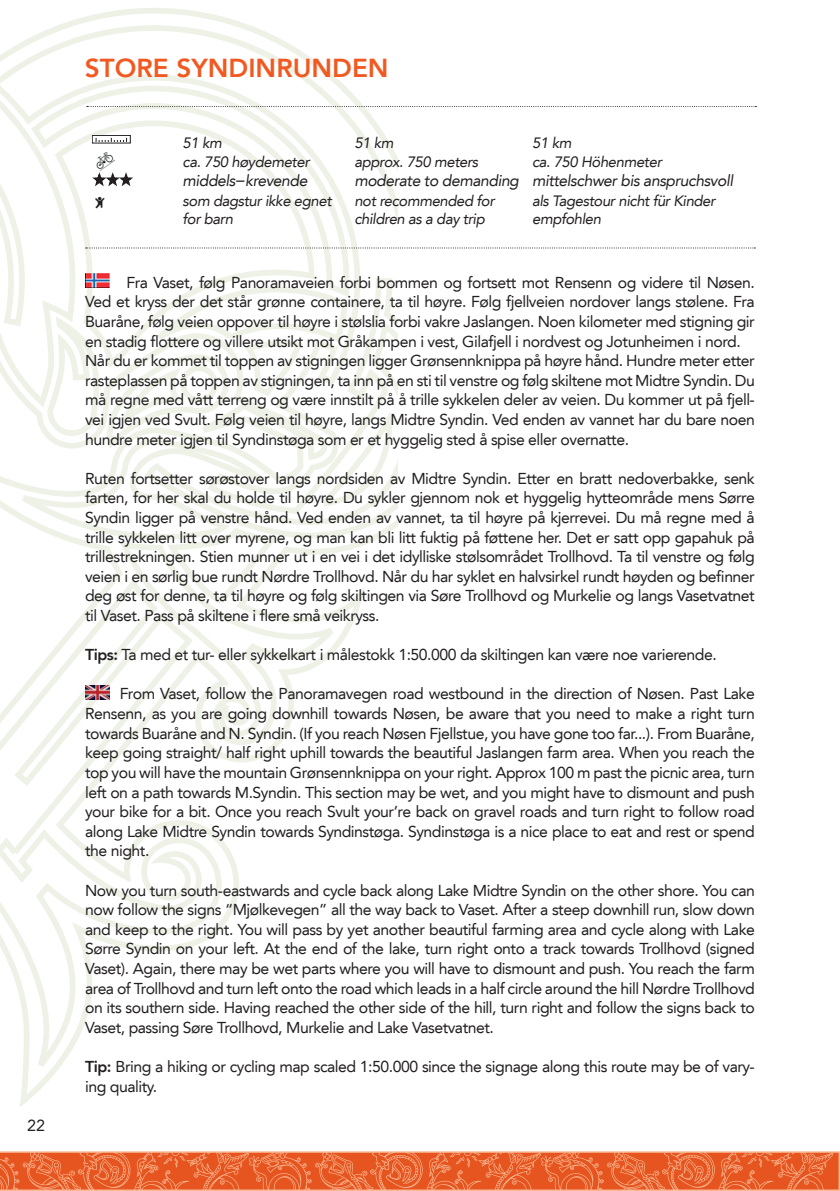
<style>
.page{position:relative;width:840px;height:1191px;background:#fff}
.page>*{position:absolute;margin:0;border:0;box-sizing:border-box;transform-origin:0 0}
.t1{font:800 26px "Avenir LT";color:#f15921}
.t2{font:16px "Avenir LT";color:#231f20}
.t3{font:15.8px/19.6px "Avenir LT";letter-spacing:-.03em;color:#231f20;text-align:justify}
.t4{font:italic 15.8px "Avenir LT";letter-spacing:-.03em;color:#231f20}
.t5{font:italic 15px/18px "Avenir LT";letter-spacing:-.03em;color:#231f20}
.s1{font-style:normal}
.s2{font-weight:800}
</style>
<div class="page">
<svg style="left:0;top:8px;width:397px;height:1099px"></svg>
<svg style="left:0;top:1151px;width:839px;height:40px;background:#ea6d3c"></svg>
<img style="left:85px;top:273px;width:24px;height:15px">
<img style="left:85px;top:685px;width:24px;height:14px">
<svg style="left:87px;top:106px;width:669px;height:1px"></svg>
<svg style="left:86px;top:247px;width:669px;height:1px"></svg>
<svg style="left:94px;top:137px;width:35px;height:4px"></svg>
<div style="left:92px;top:135px;width:39px;height:8px;border:1px solid #231f20"></div>
<svg style="left:95px;top:138px;width:32px;height:4px"></svg>
<svg style="left:89px;top:173px;width:47px;height:16px"></svg>
<img style="left:93px;top:149px;width:23px;height:22px">
<svg style="left:95px;top:197px;width:10px;height:11px"></svg>
<p class="t2" style="left:27px;top:1116px;width:19px">22</p>
<h1 class="t1" style="left:85px;top:53px;width:305px">STORE SYNDINRUNDEN</h1>
<p class="t5" style="left:182px;top:133px;width:41px">51 km</p>
<p class="t5" style="left:354px;top:133px;width:41px">51 km</p>
<p class="t5" style="left:532px;top:133px;width:41px">51 km</p>
<p class="t5" style="left:182px;top:153px;width:128px">ca. 750 høydemeter</p>
<p class="t5" style="left:354px;top:153px;width:125px">approx. 750 meters</p>
<p class="t5" style="left:532px;top:153px;width:131px">ca. 750 Höhenmeter</p>
<p class="t4" style="left:182px;top:172px;width:126px">middels<span class="s1">−</span>krevende</p>
<p class="t4" style="left:354px;top:172px;width:380px">moderate to demanding mittelschwer bis anspruchsvoll</p>
<p class="t5" style="left:182px;top:192px;width:150px">som dagstur ikke egnet for barn</p>
<p class="t5" style="left:354px;top:192px;width:142px">not recommended for children as a day trip</p>
<p class="t5" style="left:532px;top:192px;width:185px">als Tagestour nicht für Kinder empfohlen</p>
<p class="t3" style="left:85px;top:272px;width:670px;text-align:left;text-indent:41px">Fra Vaset, følg Panoramaveien forbi bommen og fortsett mot Rensenn og videre til Nøsen.<br>Ved et kryss der det står grønne containere, ta til høyre. Følg fjellveien nordover langs stølene. Fra Buaråne, følg veien oppover til høyre i stølslia forbi vakre Jaslangen. Noen kilometer med stigning gir en stadig flottere og villere utsikt mot Gråkampen i vest, Gilafjell i nordvest og Jotunheimen i nord.<br>Når du er kommet til toppen av stigningen ligger Grønsennknippa på høyre hånd. Hundre meter etter rasteplassen på toppen av stigningen, ta inn på en sti til venstre og følg skiltene mot Midtre Syndin. Du må regne med vått terreng og være innstilt på å trille sykkelen deler av veien. Du kommer ut på fjell&shy;vei igjen ved Svult. Følg veien til høyre, langs Midtre Syndin. Ved enden av vannet har du bare noen hundre meter igjen til Syndinstøga som er et hyggelig sted å spise eller overnatte.</p>
<p class="t3" style="left:85px;top:468px;width:671px">Ruten fortsetter sørøstover langs nordsiden av Midtre Syndin. Etter en bratt nedoverbakke, senk farten, for her skal du holde til høyre. Du sykler gjennom nok et hyggelig hytteområde mens Sørre Syndin ligger på venstre hånd. Ved enden av vannet, ta til høyre på kjerrevei. Du må regne med å trille sykkelen litt over myrene, og man kan bli litt fuktig på føttene her. Det er satt opp gapahuk på trillestrekningen. Stien munner ut i en vei i det idylliske stølsområdet Trollhovd. Ta til venstre og følg veien i en sørlig bue rundt Nørdre Trollhovd. Når du har syklet en halvsirkel rundt høyden og befinner deg øst for denne, ta til høyre og følg skiltingen via Søre Trollhovd og Murkelie og langs Vasetvatnet til Vaset. Pass på skiltene i flere små veikryss.</p>
<p class="t3" style="left:85px;top:645px;width:632px"><span class="s2">Tips:</span> Ta med et tur- eller sykkelkart i målestokk 1:50.000 da skiltingen kan være noe varierende.</p>
<p class="t3" style="left:85px;top:684px;width:671px;text-indent:35px">From Vaset, follow the Panoramavegen road westbound in the direction of Nøsen. Past Lake Rensenn, as you are going downhill towards Nøsen, be aware that you need to make a right turn towards Buaråne and N. Syndin. (If you reach Nøsen Fjellstue, you have gone too far...). From Buaråne, keep going straight/ half right uphill towards the beautiful Jaslangen farm area. When you reach the top you will have the mountain Grønsennknippa on your right. Approx 100 m past the picnic area, turn left on a path towards M.Syndin. This section may be wet, and you might have to dismount and push your bike for a bit. Once you reach Svult your’re back on gravel roads and turn right to follow road along Lake Midtre Syndin towards Syndinstøga. Syndinstøga is a nice place to eat and rest or spend the night.</p>
<p class="t3" style="left:85px;top:880px;width:671px">Now you turn south-eastwards and cycle back along Lake Midtre Syndin on the other shore. You can now follow the signs “Mjølkevegen” all the way back to Vaset. After a steep downhill run, slow down and keep to the right. You will pass by yet another beautiful farming area and cycle along with Lake Sørre Syndin on your left. At the end of the lake, turn right onto a track towards Trollhovd (signed Vaset). Again, there may be wet parts where you will have to dismount and push. You reach the farm area of Trollhovd and turn left onto the road which leads in a half circle around the hill Nørdre Trollhovd on its southern side. Having reached the other side of the hill, turn right and follow the signs back to Vaset, passing Søre Trollhovd, Murkelie and Lake Vasetvatnet.</p>
<p class="t3" style="left:85px;top:1056px;width:670px"><span class="s2">Tip:</span> Bring a hiking or cycling map scaled 1:50.000 since the signage along this route may be of vary&shy;ing quality.</p>
</div>
